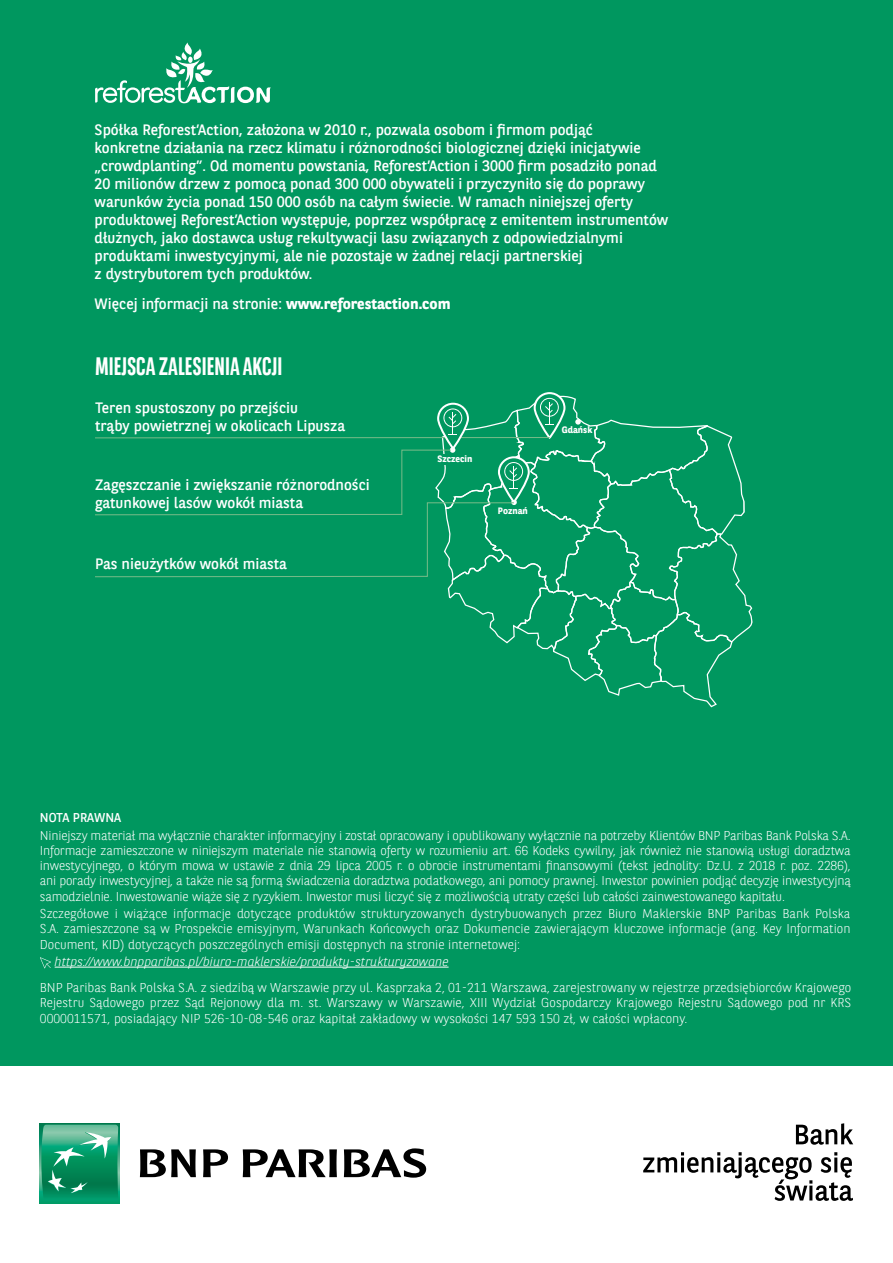
<style>
.page{position:relative;width:893px;height:1263px;background:#fff}
.page>*{position:absolute;margin:0;border:0;box-sizing:border-box;transform-origin:0 0}
.t1{font:700 25.2px "BNPP Sans Condensed";color:#fff}
.t2{font:15px/18px "BNPP Sans";color:#fff}
.t3{font:300 12.75px/15.3px "BNPP Sans";color:#fff;text-align:justify}
.t4{font:italic 300 12.75px "BNPP Sans";color:#fff}
.t5{font:12.75px "BNPP Sans";color:#fff}
.t6{font:700 9.3px "BNPP Sans";color:#fff}
.s1{font-weight:700}
</style>
<div class="page">
<div style="left:0;top:0;width:893px;height:1065px;background:#00975f"></div>
<svg style="left:796px;top:1123px;width:57px;height:22px"></svg>
<svg style="left:643px;top:1152px;width:210px;height:49px"></svg>
<svg style="left:40px;top:1123px;width:80px;height:80px"></svg>
<svg style="left:41px;top:1125px;width:77px;height:75px;background:#2fa37a"></svg>
<svg style="left:140px;top:1149px;width:56px;height:28px"></svg>
<svg style="left:203px;top:1149px;width:25px;height:28px"></svg>
<svg style="left:243px;top:1149px;width:94px;height:28px"></svg>
<svg style="left:344px;top:1148px;width:82px;height:30px"></svg>
<svg style="left:95px;top:43px;width:176px;height:61px"></svg>
<hr style="left:55px;top:967px;width:394px;height:1px;background:#fff">
<svg style="left:40px;top:957px;width:11px;height:11px"></svg>
<svg style="left:95px;top:392px;width:658px;height:316px"></svg>
<p class="t2" style="left:95px;top:120px;width:575px">Spółka Reforest’Action, założona w 2010 r., pozwala osobom i firmom podjąć<br>konkretne działania na rzecz klimatu i różnorodności biologicznej dzięki inicjatywie „crowdplanting”. Od momentu powstania, Reforest’Action i 3000 firm posadziło ponad 20 milionów drzew z pomocą ponad 300 000 obywateli i przyczyniło się do poprawy warunków życia ponad 150 000 osób na całym świecie. W ramach niniejszej oferty produktowej Reforest’Action występuje, poprzez współpracę z emitentem instrumentów dłużnych, jako dostawca usług rekultywacji lasu związanych z odpowiedzialnymi produktami inwestycyjnymi, ale nie pozostaje w żadnej relacji partnerskiej<br>z dystrybutorem tych produktów.</p>
<p class="t2" style="left:95px;top:295px;width:357px">Więcej informacji na stronie: <span class="s1">www.reforestaction.com</span></p>
<h1 class="t1" style="left:95px;top:351px;width:189px">MIEJSCA ZALESIENIA AKCJI</h1>
<p class="t2" style="left:95px;top:398px;width:252px">Teren spustoszony po przejściu<br>trąby powietrznej w okolicach Lipusza</p>
<p class="t2" style="left:95px;top:475px;width:276px">Zagęszczanie i zwiększanie różnorodności gatunkowej lasów wokół miasta</p>
<p class="t2" style="left:95px;top:554px;width:193px">Pas nieużytków wokół miasta</p>
<p class="t6" style="left:437px;top:452px;width:37px">Szczecin</p>
<p class="t6" style="left:498px;top:504px;width:31px">Poznań</p>
<p class="t6" style="left:562px;top:424px;width:32px">Gdańsk</p>
<p class="t5" style="left:40px;top:809px;width:83px">NOTA PRAWNA</p>
<p class="t3" style="left:40px;top:827px;width:812px">Niniejszy materiał ma wyłącznie charakter informacyjny i został opracowany i opublikowany wyłącznie na potrzeby Klientów BNP Paribas Bank Polska S.A.<br>Informacje zamieszczone w niniejszym materiale nie stanowią oferty w rozumieniu art. 66 Kodeks cywilny, jak również nie stanowią usługi doradztwa inwestycyjnego, o którym mowa w ustawie z dnia 29 lipca 2005 r. o obrocie instrumentami finansowymi (tekst jednolity: Dz.U. z 2018 r. poz. 2286), ani porady inwestycyjnej, a także nie są formą świadczenia doradztwa podatkowego, ani pomocy prawnej. Inwestor powinien podjąć decyzję inwestycyjną samodzielnie. Inwestowanie wiąże się z ryzykiem. Inwestor musi liczyć się z możliwością utraty części lub całości zainwestowanego kapitału.</p>
<p class="t3" style="left:40px;top:905px;width:812px">Szczegółowe i wiążące informacje dotyczące produktów strukturyzowanych dystrybuowanych przez Biuro Maklerskie BNP Paribas Bank Polska S.A. zamieszczone są w Prospekcie emisyjnym, Warunkach Końcowych oraz Dokumencie zawierającym kluczowe informacje (ang. Key Information Document, KID) dotyczących poszczególnych emisji dostępnych na stronie internetowej:</p>
<p class="t4" style="left:55px;top:953px;width:395px">https://www.bnpparibas.pl/biuro-maklerskie/produkty-strukturyzowane</p>
<p class="t3" style="left:40px;top:979px;width:813px">BNP Paribas Bank Polska S.A. z siedzibą w Warszawie przy ul. Kasprzaka 2, 01-211 Warszawa, zarejestrowany w rejestrze przedsiębiorców Krajowego Rejestru Sądowego przez Sąd Rejonowy dla m. st. Warszawy w Warszawie, XIII Wydział Gospodarczy Krajowego Rejestru Sądowego pod nr KRS 0000011571, posiadający NIP 526-10-08-546 oraz kapitał zakładowy w wysokości 147 593 150 zł, w całości wpłacony.</p>
</div>
